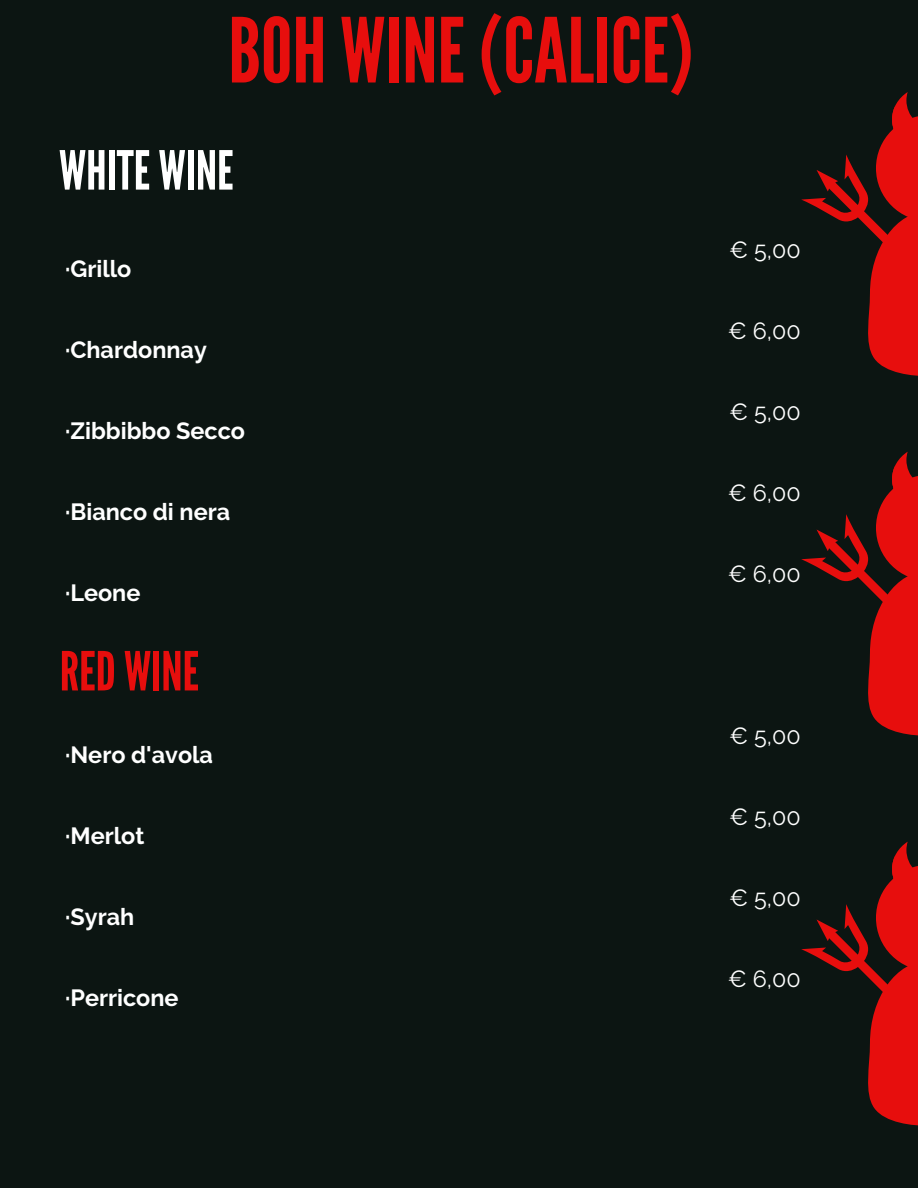
<style>
.page{position:relative;width:918px;height:1188px;background:#0c1512}
.page>*{position:absolute;margin:0;border:0;box-sizing:border-box;transform-origin:0 0}
.t1{font:89.4px "League Gothic";color:#e70e0d}
.t2{font:53.85px "League Gothic";color:#fff}
.t3{font:53.85px "League Gothic";color:#e70e0d}
.t4{font:700 23.4px "Raleway";color:#fff}
.t5{font:23.4px "Raleway";color:#fff}
</style>
<div class="page">
<svg style="left:801px;top:842px;width:117px;height:284px"></svg>
<svg style="left:801px;top:452px;width:117px;height:284px"></svg>
<svg style="left:801px;top:92px;width:117px;height:284px"></svg>
<p class="t1" style="left:228px;top:-1px;width:467px">BOH WINE (CALICE)</p>
<p class="t2" style="left:59px;top:139px;width:176px">WHITE WINE</p>
<p class="t4" style="left:65px;top:255px;width:68px">·Grillo</p>
<p class="t4" style="left:65px;top:336px;width:143px">·Chardonnay</p>
<p class="t4" style="left:65px;top:417px;width:181px">·Zibbibbo Secco</p>
<p class="t4" style="left:65px;top:498px;width:166px">·Bianco di nera</p>
<p class="t4" style="left:65px;top:579px;width:77px">·Leone</p>
<p class="t3" style="left:60px;top:640px;width:141px">RED WINE</p>
<p class="t4" style="left:65px;top:741px;width:149px">·Nero d'avola</p>
<p class="t4" style="left:65px;top:822px;width:81px">·Merlot</p>
<p class="t4" style="left:65px;top:903px;width:71px">·Syrah</p>
<p class="t4" style="left:65px;top:984px;width:115px">·Perricone</p>
<p class="t5" style="left:730px;top:236px;width:73px">€ 5,00</p>
<p class="t5" style="left:728px;top:317px;width:74px">€ 6,00</p>
<p class="t5" style="left:730px;top:398px;width:73px">€ 5,00</p>
<p class="t5" style="left:728px;top:479px;width:74px">€ 6,00</p>
<p class="t5" style="left:728px;top:560px;width:74px">€ 6,00</p>
<p class="t5" style="left:730px;top:722px;width:73px">€ 5,00</p>
<p class="t5" style="left:730px;top:803px;width:73px">€ 5,00</p>
<p class="t5" style="left:730px;top:884px;width:73px">€ 5,00</p>
<p class="t5" style="left:728px;top:965px;width:74px">€ 6,00</p>
</div>
